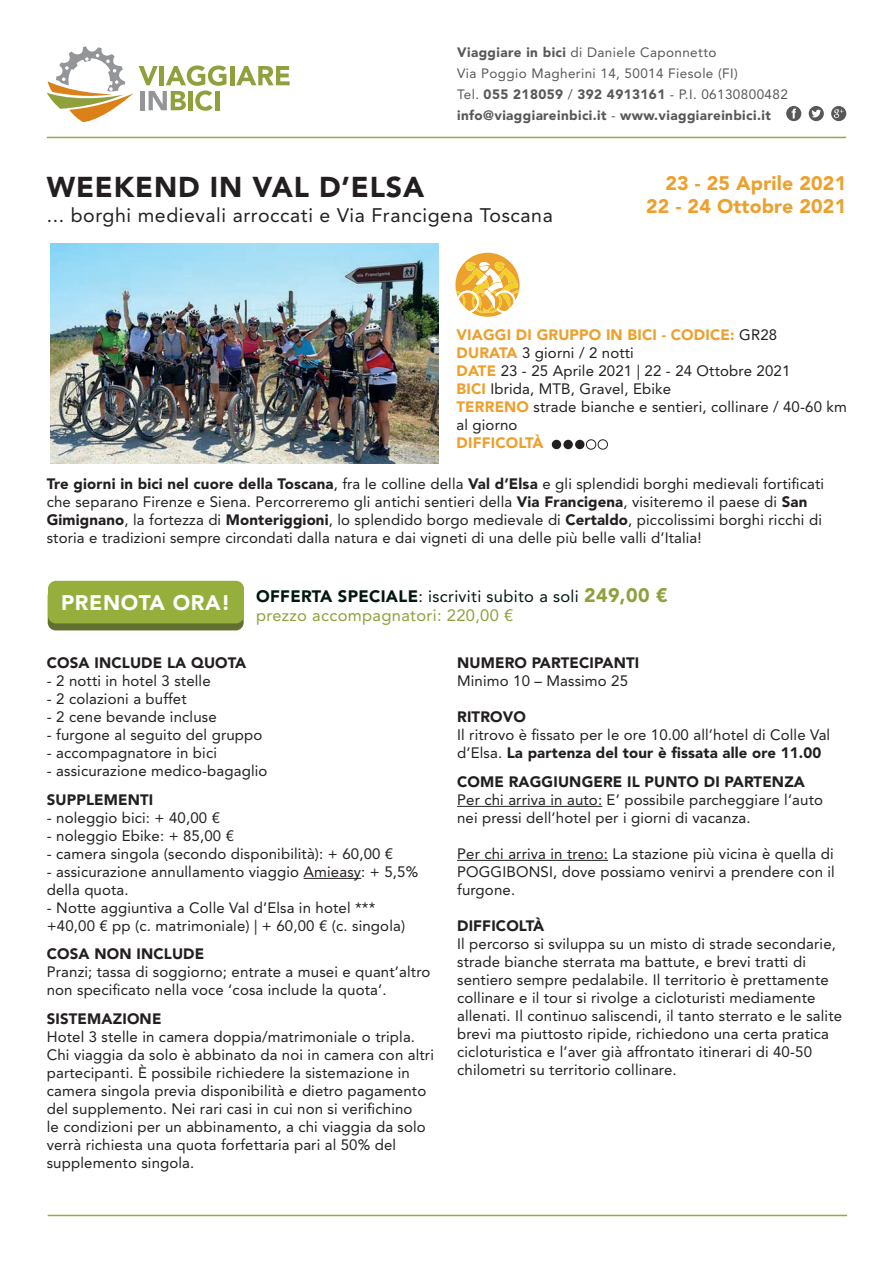
<style>
.page{position:relative;width:893px;height:1263px;background:#fff}
.page>*{position:absolute;margin:0;border:0;box-sizing:border-box;transform-origin:0 0}
.t1{font:900 28.5px "Avenir LT Std";letter-spacing:.03em;color:#231f20}
.t2{font:900 21px "Avenir LT Std";letter-spacing:.03em;color:#fff}
.t3{font:19.5px "Avenir LT Std";letter-spacing:.03em;color:#231f20}
.t4{font:900 19.5px/23.4px "Avenir LT Std";letter-spacing:.01em;color:#eca02d;text-align:right}
.t5{font:16.5px/19.8px "Avenir LT Std";letter-spacing:.02em;color:#8fa03c}
.t6{font:15px/18px "Avenir LT Std";letter-spacing:.01em;color:#231f20}
.t7{font:900 15px "Avenir LT Std";letter-spacing:.01em;color:#231f20}
.t8{font:900 15px "Avenir LT Std";letter-spacing:.01em;color:#eca02d}
.t9{font:900 13.5px/21px "Avenir LT Std";letter-spacing:.03em;color:#57585a}
.s1{font-weight:400}
.s2{font-weight:900;color:#eca02d}
.s3{font-weight:900}
.s4{font-weight:900;color:#04180f}
.s5{color:#04180f}
.s6{font-weight:900;font-size:19.5px}
</style>
<div class="page">
<hr style="left:48px;top:1215px;width:799px;height:1px;background:#97a840">
<hr style="left:47px;top:137px;width:799px;height:1px;background:#97a840">
<svg style="left:47px;top:46px;width:86px;height:76px"></svg>
<hr style="left:230px;top:66px;width:4px;height:19px;background:#8fa03c">
<svg style="left:236px;top:66px;width:54px;height:19px"></svg>
<svg style="left:139px;top:66px;width:87px;height:45px"></svg>
<hr style="left:215px;top:91px;width:4px;height:19px;background:#8fa03c">
<svg style="left:786px;top:106px;width:15px;height:15px"></svg>
<svg style="left:809px;top:106px;width:15px;height:15px"></svg>
<svg style="left:831px;top:106px;width:15px;height:15px"></svg>
<img style="left:50px;top:243px;width:388px;height:221px">
<svg style="left:455px;top:253px;width:64px;height:64px"></svg>
<div style="left:552px;top:440px;width:9px;height:9px;background:#231f20;border-radius:50%"></div>
<div style="left:563px;top:440px;width:10px;height:9px;background:#231f20;border-radius:50%"></div>
<div style="left:575px;top:440px;width:9px;height:9px;background:#231f20;border-radius:50%"></div>
<hr style="left:304px;top:878px;width:57px;height:1px;background:#231f20">
<hr style="left:457px;top:806px;width:145px;height:1px;background:#231f20">
<hr style="left:457px;top:860px;width:151px;height:1px;background:#231f20">
<div style="left:598px;top:439px;width:10px;height:11px;border:1px solid #231f20;border-radius:50%"></div>
<div style="left:48px;top:588px;width:196px;height:42px;background:linear-gradient(to right,#61702f,#627131);border-radius:8px"></div>
<div style="left:48px;top:581px;width:196px;height:42px;background:#95ae3c;border-radius:8px"></div>
<div style="left:586px;top:439px;width:10px;height:11px;border:1px solid #231f20;border-radius:50%"></div>
<p class="t9" style="left:457px;top:42px;width:332px">Viaggiare in bici <span class="s1">di Daniele Caponnetto<br>Via Poggio Magherini 14, 50014 Fiesole (FI)<br>Tel.</span> 055 218059 <span class="s1">/</span> 392 4913161 <span class="s1">- P.I. 06130800482 </span>info@viaggiareinbici.it <span class="s1">-</span> www.viaggiareinbici.it</p>
<h1 class="t1" style="left:47px;top:169px;width:379px">WEEKEND IN VAL D’ELSA</h1>
<h3 class="t3" style="left:47px;top:204px;width:507px">... borghi medievali arroccati e Via Francigena Toscana</h3>
<h3 class="t4" style="left:646px;top:171px;width:201px">23 - 25 Aprile 2021<br>22 - 24 Ottobre 2021</h3>
<p class="t6" style="left:457px;top:326px;width:392px"><span class="s2">VIAGGI DI GRUPPO IN BICI - CODICE:</span> GR28<br><span class="s2">DURATA</span> 3 giorni / 2 notti<br><span class="s2">DATE</span> 23 - 25 Aprile 2021 | 22 - 24 Ottobre 2021<br><span class="s2">BICI</span> Ibrida, MTB, Gravel, Ebike<br><span class="s2">TERRENO</span> strade bianche e sentieri, collinare / 40-60 km al giorno</p>
<p class="t8" style="left:457px;top:434px;width:89px">DIFFICOLTÀ</p>
<p class="t6" style="left:47px;top:475px;width:779px"><span class="s3">Tre giorni in bici nel cuore della Toscana</span>, fra le colline della <span class="s3">Val d’Elsa</span> e gli splendidi borghi medievali fortificati che separano Firenze e Siena. Percorreremo gli antichi sentieri della <span class="s3">Via Francigena</span>, visiteremo il paese di <span class="s3">San Gimignano</span>, la fortezza di <span class="s3">Monteriggioni</span>, lo splendido borgo medievale di <span class="s3">Certaldo</span>, piccolissimi borghi ricchi di storia e tradizioni sempre circondati dalla natura e dai vigneti di una delle più belle valli d’Italia!</p>
<h2 class="t2" style="left:61px;top:590px;width:171px">PRENOTA ORA!</h2>
<p class="t5" style="left:256px;top:586px;width:413px"><span class="s4">OFFERTA SPECIALE</span><span class="s5">: iscriviti subito a soli</span> <span class="s6">249,00 € </span>prezzo accompagnatori: 220,00 €</p>
<p class="t7" style="left:47px;top:654px;width:201px">COSA INCLUDE LA QUOTA</p>
<p class="t6" style="left:47px;top:672px;width:165px">- 2 notti in hotel 3 stelle</p>
<p class="t6" style="left:47px;top:690px;width:141px">- 2 colazioni a buffet</p>
<p class="t6" style="left:47px;top:708px;width:171px">- 2 cene bevande incluse</p>
<p class="t6" style="left:47px;top:726px;width:217px">- furgone al seguito del gruppo</p>
<p class="t6" style="left:47px;top:744px;width:172px">- accompagnatore in bici</p>
<p class="t6" style="left:47px;top:762px;width:222px">- assicurazione medico-bagaglio</p>
<p class="t7" style="left:47px;top:790px;width:108px">SUPPLEMENTI</p>
<p class="t6" style="left:47px;top:809px;width:175px">- noleggio bici: + 40,00 €</p>
<p class="t6" style="left:47px;top:827px;width:189px">- noleggio Ebike: + 85,00 €</p>
<p class="t6" style="left:47px;top:845px;width:348px">- camera singola (secondo disponibilità): + 60,00 €</p>
<p class="t6" style="left:47px;top:863px;width:373px">- assicurazione annullamento viaggio Amieasy: + 5,5% della quota.</p>
<p class="t6" style="left:47px;top:899px;width:360px">- Notte aggiuntiva a Colle Val d’Elsa in hotel *** +40,00 € pp (c. matrimoniale) | + 60,00 € (c. singola)</p>
<p class="t7" style="left:47px;top:945px;width:159px">COSA NON INCLUDE</p>
<p class="t6" style="left:47px;top:963px;width:385px">Pranzi; tassa di soggiorno; entrate a musei e quant’altro non specificato nella voce ‘cosa include la quota’.</p>
<p class="t7" style="left:47px;top:1009px;width:116px">SISTEMAZIONE</p>
<p class="t6" style="left:47px;top:1028px;width:389px">Hotel 3 stelle in camera doppia/matrimoniale o tripla.<br>Chi viaggia da solo è abbinato da noi in camera con altri partecipanti. È possibile richiedere la sistemazione in camera singola previa disponibilità e dietro pagamento del supplemento. Nei rari casi in cui non si verifichino<br>le condizioni per un abbinamento, a chi viaggia da solo verrà richiesta una quota forfettaria pari al 50% del supplemento singola.</p>
<p class="t7" style="left:457px;top:654px;width:184px">NUMERO PARTECIPANTI</p>
<p class="t6" style="left:457px;top:672px;width:172px">Minimo 10 – Massimo 25</p>
<p class="t7" style="left:457px;top:708px;width:70px">RITROVO</p>
<p class="t6" style="left:457px;top:726px;width:375px">Il ritrovo è fissato per le ore 10.00 all’hotel di Colle Val d’Elsa. <span class="s3">La partenza del tour è fissata alle ore 11.00</span></p>
<p class="t7" style="left:457px;top:772px;width:349px">COME RAGGIUNGERE IL PUNTO DI PARTENZA</p>
<p class="t6" style="left:457px;top:791px;width:367px">Per chi arriva in auto: E’ possibile parcheggiare l’auto nei pressi dell’hotel per i giorni di vacanza.</p>
<p class="t6" style="left:457px;top:845px;width:379px;text-align:justify">Per chi arriva in treno: La stazione più vicina è quella di POGGIBONSI, dove possiamo venirvi a prendere con il furgone.</p>
<p class="t7" style="left:457px;top:916px;width:89px">DIFFICOLTÀ</p>
<p class="t6" style="left:457px;top:935px;width:387px">Il percorso si sviluppa su un misto di strade secondarie, strade bianche sterrata ma battute, e brevi tratti di sentiero sempre pedalabile. Il territorio è prettamente collinare e il tour si rivolge a cicloturisti mediamente allenati. Il continuo saliscendi, il tanto sterrato e le salite brevi ma piuttosto ripide, richiedono una certa pratica cicloturistica e l’aver già affrontato itinerari di 40-50 chilometri su territorio collinare.</p>
</div>
